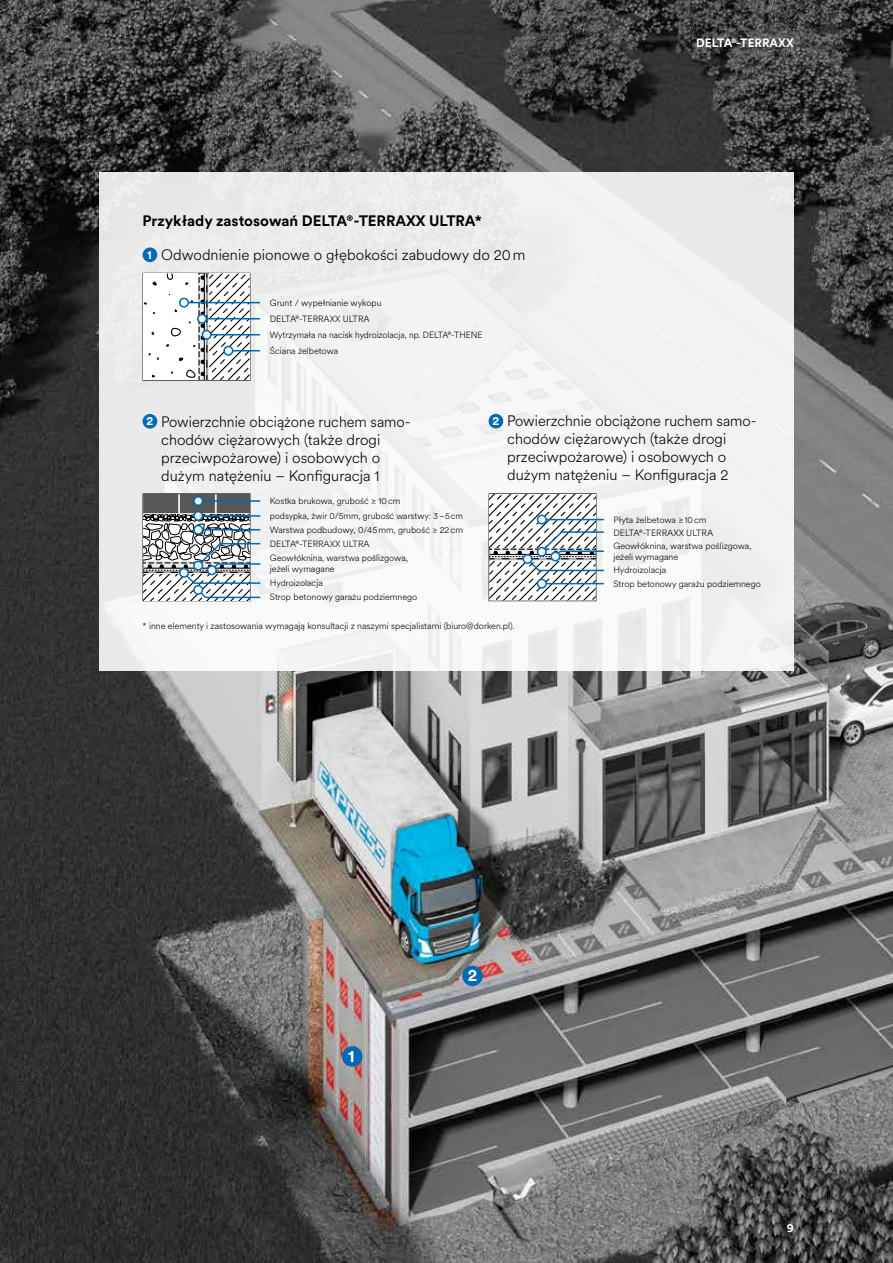
<style>
.page{position:relative;width:893px;height:1263px;background:#fff}
.page>*{position:absolute;margin:0;border:0;box-sizing:border-box;transform-origin:0 0}
.t1{font:700 16.8px "Circular XX";color:#fff}
.t2{font:300 15px/18px "Circular XX";color:#000}
.t3{font:700 15px "Circular XX";color:#000}
.t4{font:700 12px "Circular XX";color:#fff}
.t5{font:300 9px/10.8px "Circular XX";color:#000}
.s1{font-weight:700;font-size:12.15px;color:#fff}
</style>
<div class="page">
<img style="left:0;top:0;width:893px;height:1263px">
<div style="left:99px;top:172px;width:695px;height:499px;background:#f2f2f2"></div>
<div style="left:489px;top:414px;width:14px;height:14px;background:#0069b4;border-radius:50%"></div>
<div style="left:143px;top:247px;width:14px;height:15px;background:#0069b4;border-radius:50%"></div>
<div style="left:143px;top:414px;width:14px;height:15px;background:#0069b4;border-radius:50%"></div>
<div style="left:342px;top:1046px;width:20px;height:21px;background:#0069b4;border-radius:50%"></div>
<div style="left:462px;top:966px;width:21px;height:20px;background:#0069b4;border-radius:50%"></div>
<svg style="left:143px;top:273px;width:117px;height:108px"></svg>
<div style="left:224px;top:346px;width:9px;height:9px;background:#fff;border-radius:50%"></div>
<div style="left:223px;top:346px;width:10px;height:10px;border:2px solid #0069b4;border-radius:50%"></div>
<svg style="left:143px;top:493px;width:118px;height:108px"></svg>
<div style="left:180px;top:568px;width:8px;height:9px;background:#f5f5f4;border-radius:50%"></div>
<div style="left:179px;top:568px;width:10px;height:10px;border:2px solid #0069b4;border-radius:50%"></div>
<svg style="left:489px;top:493px;width:115px;height:108px"></svg>
<div style="left:523px;top:555px;width:9px;height:8px;background:#f8f8f8;border-radius:50%"></div>
<div style="left:523px;top:554px;width:10px;height:10px;border:2px solid #0069b4;border-radius:50%"></div>
<hr style="left:545px;top:583px;width:59px;height:1px;background:#0069b4">
<div style="left:538px;top:579px;width:8px;height:9px;background:#fff;border-radius:50%"></div>
<div style="left:537px;top:579px;width:10px;height:10px;border:2px solid #0069b4;border-radius:50%"></div>
<h2 class="t3" style="left:143px;top:211px;width:341px">Przykłady zastosowań DELTA®-TERRAXX ULTRA*</h2>
<h2 class="t2" style="left:147px;top:245px;width:380px"><span class="s1">1</span> Odwodnienie pionowe o głębokości zabudowy do 20m</h2>
<p class="t5" style="left:270px;top:297px;width:113px">Grunt / wypełnianie wykopu</p>
<p class="t5" style="left:270px;top:345px;width:70px">Ściana żelbetowa</p>
<p class="t5" style="left:270px;top:311px;width:214px;line-height:16px">DELTA®-TERRAXX ULTRA<br>Wytrzymała na nacisk hydroizolacja, np. DELTA®-THENE</p>
<h3 class="t4" style="left:696px;top:34px;width:99px">DELTA®-TERRAXX</h3>
<h2 class="t2" style="left:161px;top:412px;width:251px;text-indent:-15px"><span class="s1">2</span> Powierzchnie obciążone ruchem samo&shy;chodów ciężarowych (także drogi przeciwpożarowe) i osobowych o dużym natężeniu – Konfiguracja 1</h2>
<p class="t5" style="left:270px;top:495px;width:132px">Kostka brukowa, grubość ≥ 10cm</p>
<h2 class="t2" style="left:507px;top:411px;width:251px;text-indent:-15px"><span class="s1">2</span> Powierzchnie obciążone ruchem samo&shy;chodów ciężarowych (także drogi przeciwpożarowe) i osobowych o dużym natężeniu – Konfiguracja 2</h2>
<p class="t5" style="left:270px;top:510px;width:195px">podsypka, żwir 0/5mm, grubość warstwy: 3–5cm</p>
<p class="t5" style="left:270px;top:552px;width:140px">Geowłóknina, warstwa poślizgowa, jeżeli wymagane</p>
<p class="t5" style="left:613px;top:514px;width:95px">Płyta żelbetowa ≥10cm</p>
<p class="t5" style="left:270px;top:522px;width:195px;line-height:14.2px">Warstwa podbudowy, 0/45mm, grubość ≥ 22cm<br>DELTA®-TERRAXX ULTRA</p>
<p class="t5" style="left:613px;top:527px;width:101px">DELTA®-TERRAXX ULTRA</p>
<p class="t5" style="left:613px;top:540px;width:140px">Geowłóknina, warstwa poślizgowa, jeżeli wymagane</p>
<p class="t5" style="left:613px;top:564px;width:54px">Hydroizolacja</p>
<p class="t5" style="left:270px;top:577px;width:54px">Hydroizolacja</p>
<p class="t5" style="left:613px;top:578px;width:149px">Strop betonowy garażu podziemnego</p>
<p class="t5" style="left:270px;top:591px;width:149px">Strop betonowy garażu podziemnego</p>
<p class="t5" style="left:143px;top:620px;width:374px">* inne elementy i zastosowania wymagają konsultacji z naszymi specjalistami (biuro@dorken.pl).</p>
<h1 class="t1" style="left:348px;top:1044px;width:8px">1</h1>
<h1 class="t1" style="left:468px;top:964px;width:11px">2</h1>
<h3 class="t4" style="left:787px;top:1219px;width:9px">9</h3>
</div>
